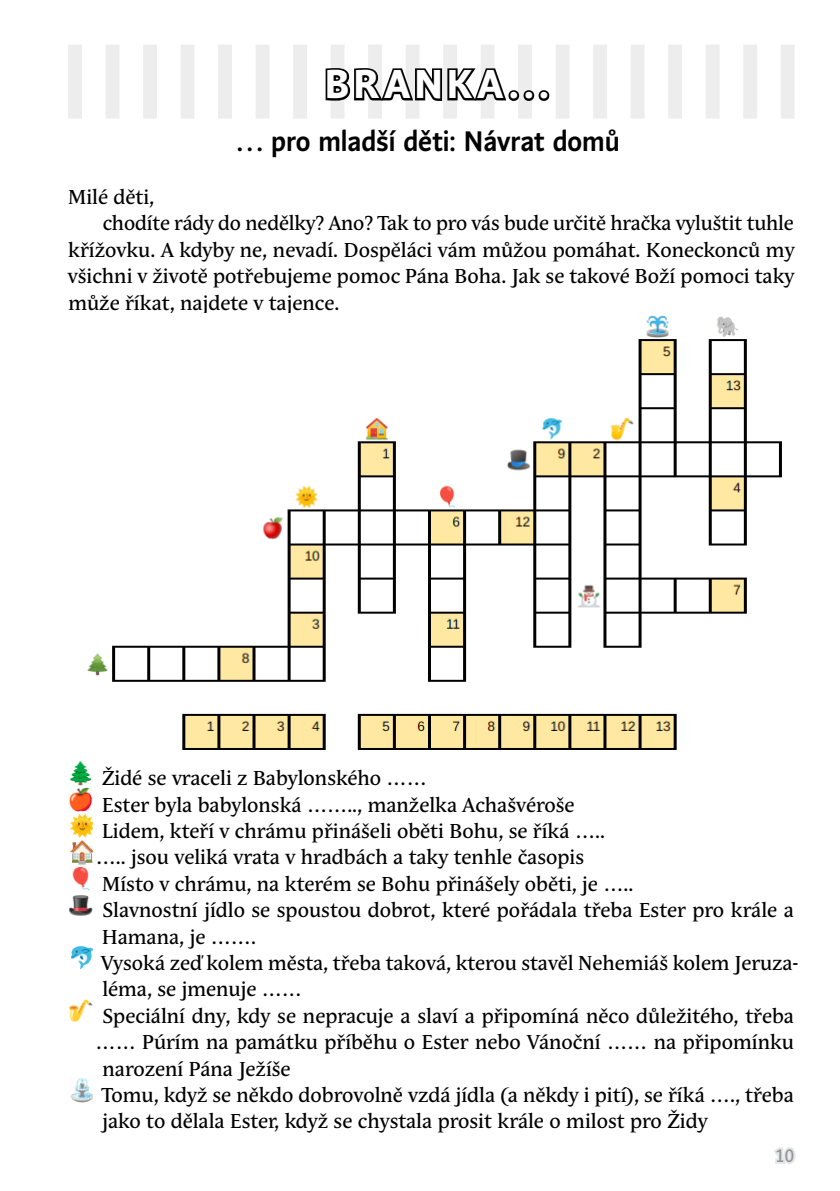
<style>
.page{position:relative;width:840px;height:1191px;background:#fff}
.page>*{position:absolute;margin:0;border:0;box-sizing:border-box;transform-origin:0 0}
.t1{font:700 40px "Andulka Sans Text";letter-spacing:.1em;color:#fff}
.t2{font:500 28px "Andulka Sans";color:#000}
.t3{font:20px "Andulka Text Pro";color:#000}
.t4{font:18px "Andulka Sans Text";color:#939598}
</style>
<div class="page">
<svg style="left:774px;top:1147px;width:22px;height:17px"></svg>
<div style="left:68px;top:45px;width:14px;height:74px;background:#ededee"></div>
<div style="left:105px;top:45px;width:14px;height:74px;background:#ededee"></div>
<div style="left:143px;top:45px;width:14px;height:74px;background:#ededee"></div>
<div style="left:180px;top:45px;width:14px;height:74px;background:#ededee"></div>
<div style="left:218px;top:45px;width:14px;height:74px;background:#ededee"></div>
<div style="left:255px;top:45px;width:14px;height:74px;background:#ededee"></div>
<div style="left:293px;top:45px;width:14px;height:74px;background:#ededee"></div>
<div style="left:330px;top:45px;width:14px;height:74px;background:#ededee"></div>
<div style="left:368px;top:45px;width:14px;height:74px;background:#ededee"></div>
<div style="left:405px;top:45px;width:14px;height:74px;background:#ededee"></div>
<div style="left:443px;top:45px;width:14px;height:74px;background:#ededee"></div>
<div style="left:480px;top:45px;width:14px;height:74px;background:#ededee"></div>
<div style="left:518px;top:45px;width:13px;height:74px;background:#ededee"></div>
<div style="left:555px;top:45px;width:14px;height:74px;background:#ededee"></div>
<div style="left:593px;top:45px;width:13px;height:74px;background:#ededee"></div>
<div style="left:630px;top:45px;width:14px;height:74px;background:#ededee"></div>
<div style="left:667px;top:45px;width:14px;height:74px;background:#ededee"></div>
<div style="left:705px;top:45px;width:14px;height:74px;background:#ededee"></div>
<div style="left:742px;top:45px;width:14px;height:74px;background:#ededee"></div>
<div style="left:780px;top:45px;width:14px;height:74px;background:#ededee"></div>
<svg style="left:325px;top:65px;width:225px;height:39px"></svg>
<img style="left:87px;top:315px;width:695px;height:435px">
<img style="left:70px;top:761px;width:22px;height:24px">
<img style="left:72px;top:867px;width:18px;height:23px">
<img style="left:69px;top:787px;width:23px;height:24px">
<img style="left:69px;top:895px;width:24px;height:21px">
<img style="left:69px;top:999px;width:24px;height:23px">
<img style="left:70px;top:813px;width:23px;height:25px">
<img style="left:70px;top:1077px;width:23px;height:25px">
<img style="left:70px;top:840px;width:23px;height:24px">
<img style="left:71px;top:946px;width:22px;height:24px">
<h1 class="t1" style="left:325px;top:60px;width:226px">BRANKA…</h1>
<h2 class="t2" style="left:236px;top:125px;width:384px">… pro mladší děti: Návrat domů</h2>
<p class="t3" style="left:68px;top:186px;width:87px">Milé děti,</p>
<p class="t3" style="left:103px;top:212px;width:692px">chodíte rády do nedělky? Ano? Tak to pro vás bude určitě hračka vyluštit tuhle</p>
<p class="t3" style="left:68px;top:238px;width:727px">křížovku. A kdyby ne, nevadí. Dospěláci vám můžou pomáhat. Koneckonců my</p>
<p class="t3" style="left:68px;top:265px;width:727px">všichni v životě potřebujeme pomoc Pána Boha. Jak se takové Boží pomoci taky</p>
<p class="t3" style="left:68px;top:291px;width:272px">může říkat, najdete v tajence.</p>
<p class="t3" style="left:102px;top:766px;width:326px">Židé se vraceli z Babylonského ……</p>
<p class="t3" style="left:102px;top:793px;width:473px">Ester byla babylonská …….., manželka Achašvéroše</p>
<p class="t3" style="left:102px;top:819px;width:504px">Lidem, kteří v chrámu přinášeli oběti Bohu, se říká …..</p>
<p class="t3" style="left:96px;top:846px;width:489px">….. jsou veliká vrata v hradbách a taky tenhle časopis</p>
<p class="t3" style="left:102px;top:872px;width:532px">Místo v chrámu, na kterém se Bohu přinášely oběti, je …..</p>
<p class="t3" style="left:102px;top:898px;width:692px">Slavnostní jídlo se spoustou dobrot, které pořádala třeba Ester pro krále a</p>
<p class="t3" style="left:102px;top:925px;width:155px">Hamana, je …….</p>
<p class="t3" style="left:101px;top:951px;width:697px">Vysoká zeď kolem města, třeba taková, kterou stavěl Nehemiáš kolem Jeruza-</p>
<p class="t3" style="left:102px;top:978px;width:201px">léma, se jmenuje ……</p>
<p class="t3" style="left:102px;top:1004px;width:692px">Speciální dny, kdy se nepracuje a slaví a připomíná něco důležitého, třeba</p>
<p class="t3" style="left:96px;top:1030px;width:699px">…… Púrím na památku příběhu o Ester nebo Vánoční …… na připomínku</p>
<p class="t3" style="left:102px;top:1057px;width:189px">narození Pána Ježíše</p>
<p class="t3" style="left:101px;top:1083px;width:693px">Tomu, když se někdo dobrovolně vzdá jídla (a někdy i pití), se říká …., třeba</p>
<p class="t3" style="left:102px;top:1110px;width:606px">jako to dělala Ester, když se chystala prosit krále o milost pro Židy</p>
<p class="t4" style="left:774px;top:1145px;width:22px">10</p>
</div>
